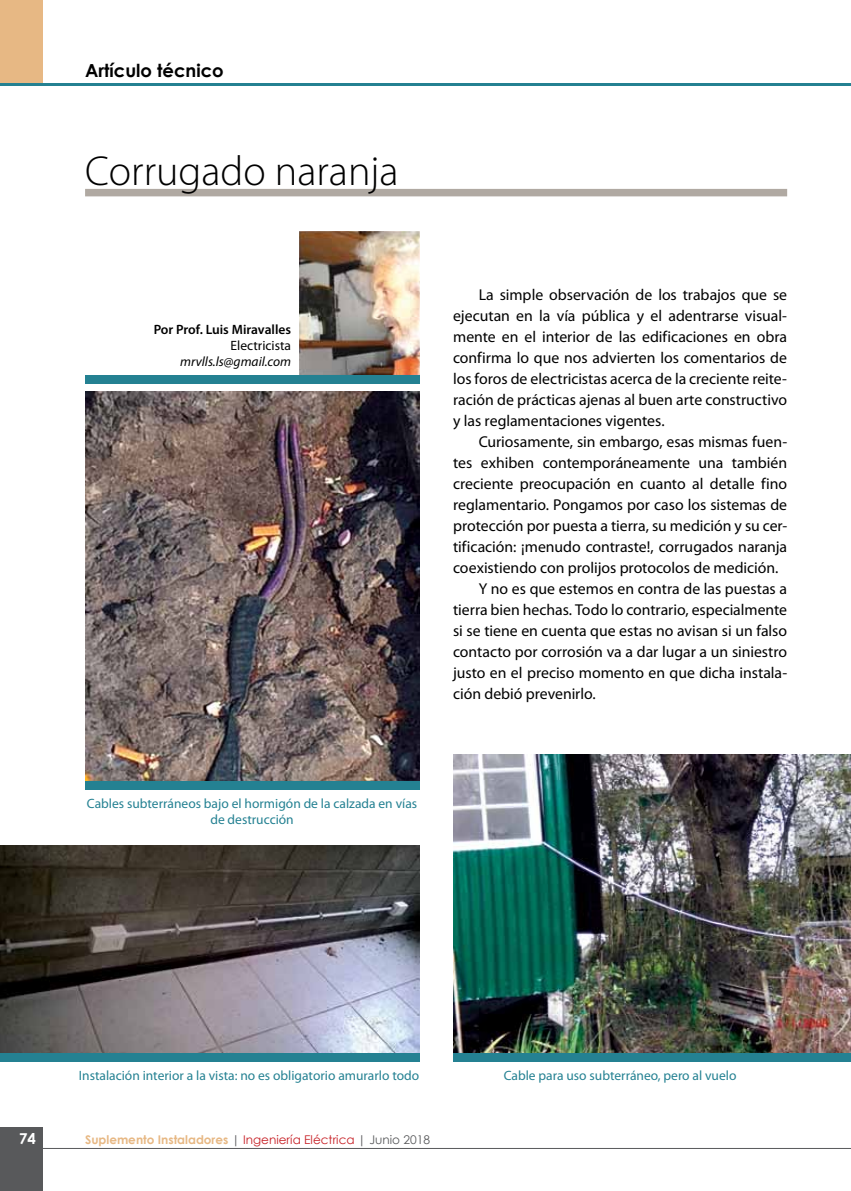
<style>
.page{position:relative;width:851px;height:1191px;background:#fff}
.page>*{position:absolute;margin:0;border:0;box-sizing:border-box;transform-origin:0 0}
.t1{font:300 42px "Myriad Pro";color:#000}
.t2{font:700 18px "Century Gothic";color:#000}
.t3{font:15.75px/21px "Myriad Pro";color:#000;text-align:justify}
.t4{font:700 15px "Century Gothic";color:#fff}
.t5{font:13.5px/16.2px "Myriad Pro";color:#248192;text-align:center}
.t6{font:600 13.5px "Myriad Pro";color:#000}
.t7{font:italic 13.5px "Myriad Pro";color:#000}
.t8{font:13.5px "Myriad Pro";color:#000}
.t9{font:700 12px "Century Gothic";color:#e7b884}
.s1{font-weight:400;color:#58595b}
.s2{font-weight:400;color:#c61d23}
</style>
<div class="page">
<div style="left:0;top:0;width:43px;height:85px;background:#e7b884"></div>
<hr style="left:0;top:83px;width:850px;height:2px;background:#248192">
<div style="left:0;top:1127px;width:43px;height:64px;background:#58595b"></div>
<hr style="left:0;top:1148px;width:850px;height:1px;background:#58595b">
<div style="left:85px;top:189px;width:702px;height:7px;background:#b0a9a2"></div>
<img style="left:299px;top:232px;width:120px;height:143px">
<div style="left:85px;top:375px;width:334px;height:8px;background:#248192"></div>
<img style="left:85px;top:391px;width:334px;height:390px">
<div style="left:85px;top:781px;width:334px;height:8px;background:#248192"></div>
<img style="left:0;top:845px;width:419px;height:208px">
<div style="left:0;top:1053px;width:419px;height:8px;background:#248192"></div>
<img style="left:453px;top:755px;width:397px;height:298px">
<div style="left:453px;top:1053px;width:397px;height:8px;background:#248192"></div>
<p class="t2" style="left:85px;top:56px;width:140px">Artículo técnico</p>
<h1 class="t1" style="left:85px;top:147px;width:315px">Corrugado naranja</h1>
<p class="t6" style="left:154px;top:322px;width:139px">Por Prof. Luis Miravalles</p>
<p class="t8" style="left:230px;top:338px;width:62px">Electricista</p>
<p class="t7" style="left:180px;top:355px;width:112px">mrvlls.ls@gmail.com</p>
<p class="t3" style="left:453px;top:285px;width:335px;text-indent:26px">La simple observación de los trabajos que se ejecutan en la vía pública y el adentrarse visual&shy;mente en el interior de las edificaciones en obra confirma lo que nos advierten los comentarios de los foros de electricistas acerca de la creciente reite&shy;ración de prácticas ajenas al buen arte constructivo y las reglamentaciones vigentes.</p>
<p class="t3" style="left:478px;top:432px;width:310px">Curiosamente, sin embargo, esas mismas fuen-</p>
<p class="t3" style="left:453px;top:453px;width:335px">tes exhiben contemporáneamente una también</p>
<p class="t3" style="left:453px;top:474px;width:335px">creciente preocupación en cuanto al detalle fino</p>
<p class="t3" style="left:453px;top:495px;width:335px">reglamentario. Pongamos por caso los sistemas de</p>
<p class="t3" style="left:453px;top:516px;width:335px">protección por puesta a tierra, su medición y su cer-</p>
<p class="t3" style="left:453px;top:537px;width:335px">tificación: ¡menudo contraste!, corrugados naranja</p>
<p class="t3" style="left:453px;top:558px;width:327px">coexistiendo con prolijos protocolos de medición.</p>
<p class="t3" style="left:478px;top:579px;width:310px">Y no es que estemos en contra de las puestas a</p>
<p class="t3" style="left:453px;top:600px;width:335px">tierra bien hechas. Todo lo contrario, especialmente</p>
<p class="t3" style="left:453px;top:621px;width:335px">si se tiene en cuenta que estas no avisan si un falso</p>
<p class="t3" style="left:453px;top:642px;width:335px">contacto por corrosión va a dar lugar a un siniestro</p>
<p class="t3" style="left:453px;top:663px;width:335px">justo en el preciso momento en que dicha instala-</p>
<p class="t3" style="left:453px;top:684px;width:144px">ción debió prevenirlo.</p>
<p class="t5" style="left:87px;top:795px;width:331px">Cables subterráneos bajo el hormigón de la calzada en vías de destrucción</p>
<p class="t5" style="left:79px;top:1068px;width:342px">Instalación interior a la vista: no es obligatorio amurarlo todo</p>
<p class="t5" style="left:503px;top:1068px;width:234px">Cable para uso subterráneo, pero al vuelo</p>
<p class="t4" style="left:19px;top:1127px;width:18px">74</p>
<p class="t9" style="left:85px;top:1130px;width:346px">Suplemento Instaladores <span class="s1">|</span> <span class="s2">Ingeniería Eléctrica</span> <span class="s1">| Junio 2018</span></p>
</div>
